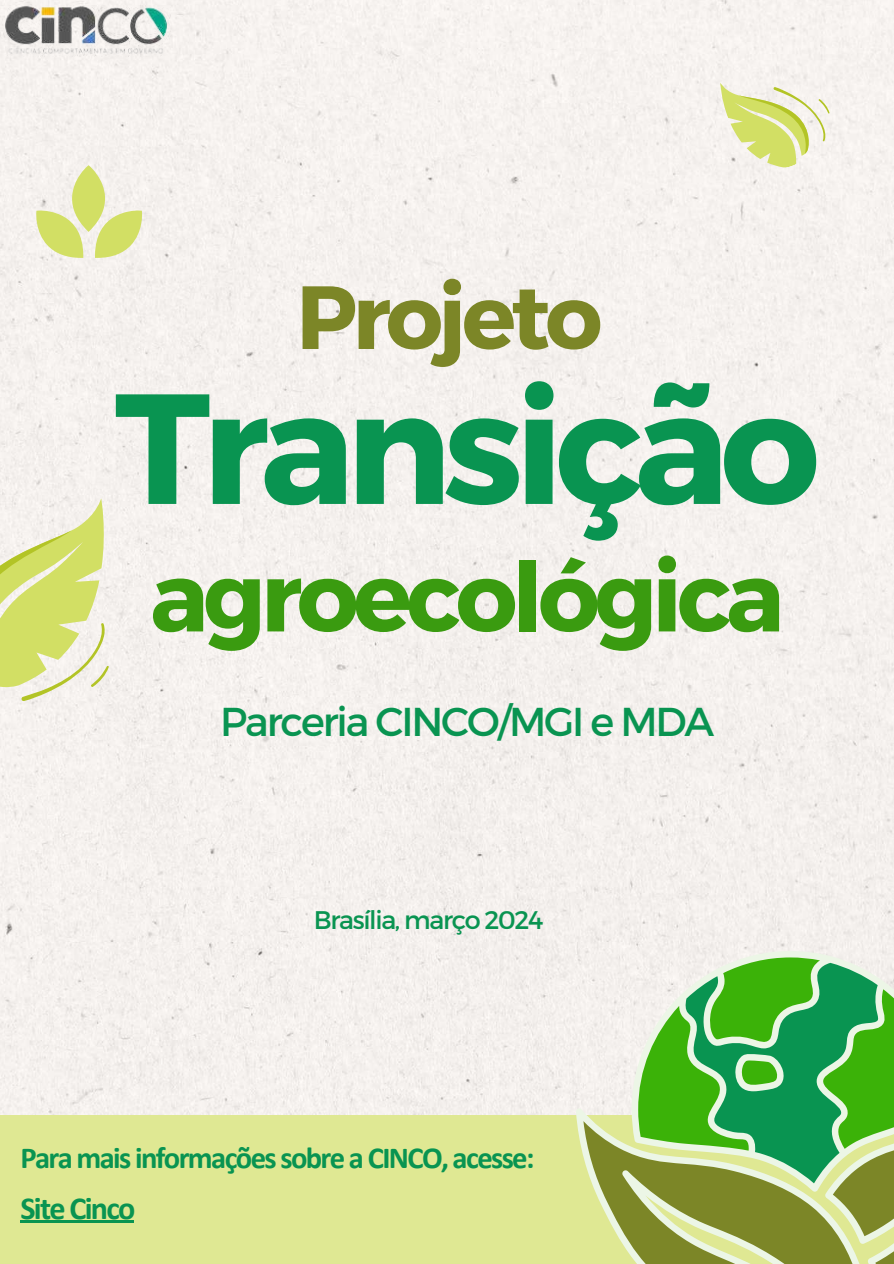
<style>
.page{position:relative;width:894px;height:1264px;background:#fff}
.page>*{position:absolute;margin:0;border:0;box-sizing:border-box;transform-origin:0 0}
.t1{font:700 156.3px "Montserrat";letter-spacing:-.055em;color:#099451}
.t2{font:700 96.6px "Montserrat";letter-spacing:-.055em;color:#3a9b10}
.t3{font:700 89.4px "Montserrat";letter-spacing:-.055em;color:#7c8627}
.t4{font:40.35px "Montserrat";letter-spacing:-.055em;color:#099451}
.t5{font:700 32.1px "Calibri";letter-spacing:-.055em;color:#099451}
.t6{font:700 30.6px "Calibri";letter-spacing:-.05em;color:#099451}
.t7{font:25.5px "Montserrat";letter-spacing:-.055em;color:#099451}
</style>
<div class="page">
<div style="left:0;top:0;width:893px;height:1115px;background:#f5f1ee"></div>
<svg style="left:35px;top:165px;width:108px;height:93px"></svg>
<div style="left:0;top:1115px;width:893px;height:148px;background:#dfe893"></div>
<svg style="left:579px;top:954px;width:314px;height:309px;background:#86bc6d"></svg>
<svg style="left:0;top:498px;width:109px;height:204px"></svg>
<svg style="left:720px;top:83px;width:110px;height:84px"></svg>
<img style="left:0;top:0;width:172px;height:69px">
<hr style="left:20px;top:1220px;width:114px;height:2px;background:#099451">
<h3 class="t3" style="left:296px;top:259px;width:307px">Projeto</h3>
<h1 class="t1" style="left:115px;top:346px;width:706px">Transição</h1>
<h2 class="t2" style="left:150px;top:534px;width:635px">agroecológica</h2>
<h3 class="t4" style="left:220px;top:695px;width:495px">Parceria CINCO/MGI e MDA</h3>
<p class="t7" style="left:314px;top:903px;width:231px">Brasília, março 2024</p>
<p class="t6" style="left:20px;top:1145px;width:515px">Para mais informações sobre a CINCO, acesse:</p>
<p class="t5" style="left:20px;top:1194px;width:116px">Site Cinco</p>
</div>
